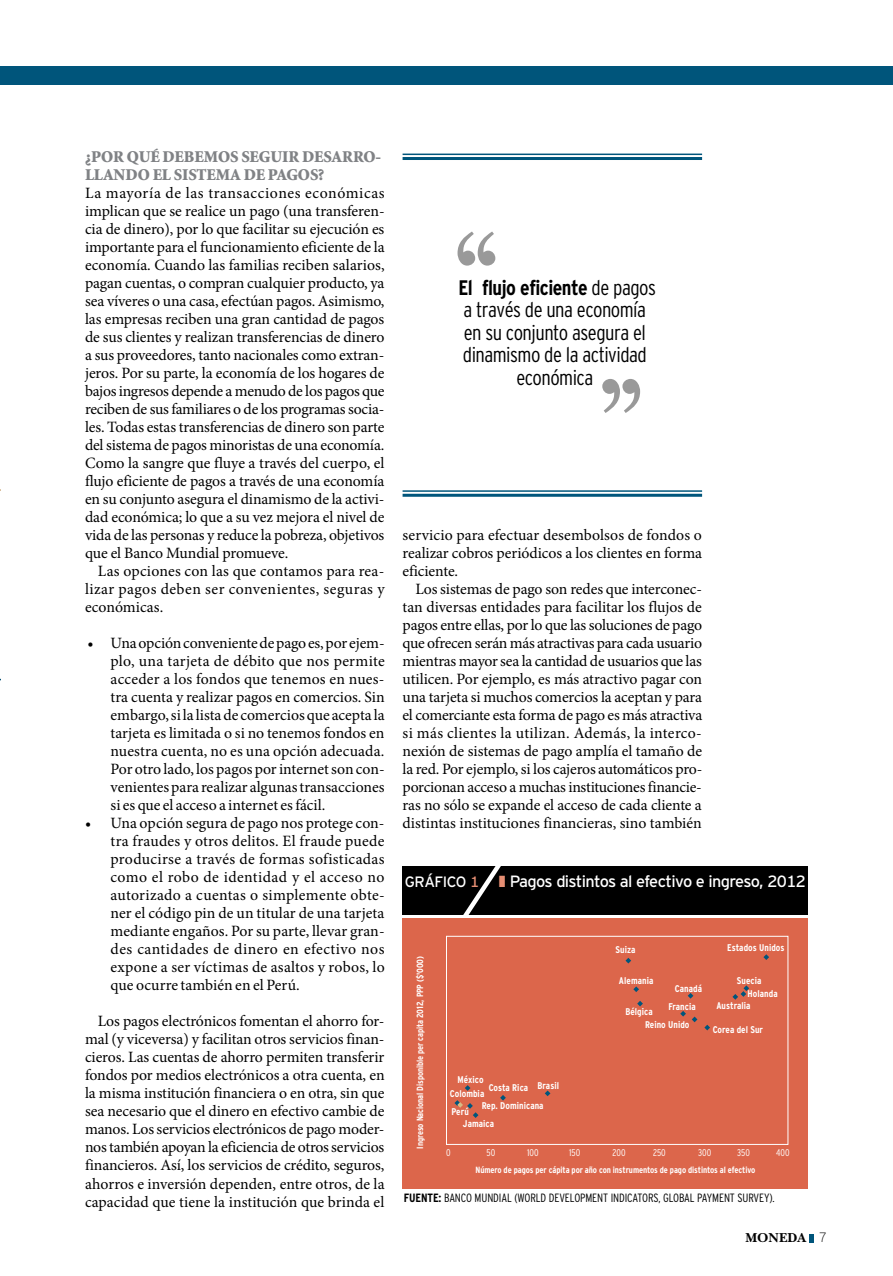
<style>
.page{position:relative;width:893px;height:1276px;background:#fff}
.page>*{position:absolute;margin:0;border:0;box-sizing:border-box;transform-origin:0 0}
.t1{font:300 condensed 21px/22.5px "Interstate";letter-spacing:-.025em;color:#000;text-align:center}
.t2{font:900 16.5px/18px "Minion";letter-spacing:-.005em;color:#808285}
.t3{font:16.35px "Interstate Mono";letter-spacing:-.04em;color:#fff}
.t4{font:15.75px/18px "Minion Pro";color:#000;text-align:justify}
.t5{font:13.5px "New Baskerville Bold SC";color:#000}
.t6{font:300 condensed 12px "Interstate";letter-spacing:-.01em;color:#000}
.t7{font:700 condensed 9.75px/14.4px "Interstate";letter-spacing:.005em;color:#fff;text-align:right}
.t8{font:300 condensed 9.75px "Interstate";letter-spacing:.005em;color:#fff}
.t9{font:700 condensed 9px "Interstate";letter-spacing:-.01em;color:#fff}
.s1{font-weight:700}
.s2{font-size:15px}
.s3{font-size:15px;color:#e68e73}
.s4{color:#e68e73}
.s5{font-family:"Interstate";font-weight:200}
</style>
<div class="page">
<div style="left:0;top:67px;width:893px;height:18px;background:#00557b"></div>
<svg style="left:809px;top:1234px;width:4px;height:8px"></svg>
<hr style="left:403px;top:157px;width:299px;height:3px;background:#00557b">
<hr style="left:403px;top:154px;width:299px;height:1px;background:#00557b">
<hr style="left:403px;top:494px;width:299px;height:3px;background:#00557b">
<hr style="left:403px;top:490px;width:299px;height:2px;background:#00557b">
<svg style="left:457px;top:231px;width:38px;height:35px"></svg>
<svg style="left:602px;top:379px;width:38px;height:34px"></svg>
<div style="left:403px;top:918px;width:405px;height:270px;background:#dc664b"></div>
<div style="left:403px;top:866px;width:405px;height:48px;background:#000"></div>
<svg style="left:459px;top:866px;width:49px;height:49px"></svg>
<div style="left:446px;top:936px;width:342px;height:208px;border:1px solid #fff"></div>
<svg style="left:465px;top:1085px;width:5px;height:6px"></svg>
<svg style="left:500px;top:1095px;width:6px;height:5px"></svg>
<svg style="left:545px;top:1090px;width:5px;height:6px"></svg>
<svg style="left:680px;top:1011px;width:6px;height:5px"></svg>
<svg style="left:688px;top:993px;width:5px;height:5px"></svg>
<svg style="left:732px;top:985px;width:17px;height:14px"></svg>
<svg style="left:763px;top:954px;width:6px;height:6px"></svg>
<svg style="left:633px;top:986px;width:6px;height:6px"></svg>
<svg style="left:625px;top:957px;width:6px;height:6px"></svg>
<svg style="left:637px;top:1001px;width:6px;height:5px"></svg>
<svg style="left:692px;top:1016px;width:5px;height:6px"></svg>
<svg style="left:704px;top:1024px;width:6px;height:6px"></svg>
<svg style="left:454px;top:1100px;width:24px;height:18px"></svg>
<p class="t2" style="left:85px;top:148px;width:298px">¿POR QUÉ DEBEMOS SEGUIR DESARRO-<br>LLANDO EL SISTEMA DE PAGOS?</p>
<p class="t4" style="left:85px;top:184px;width:301px">La mayoría de las transacciones económicas implican que se realice un pago (una transferen&shy;cia de dinero), por lo que facilitar su ejecución es importante para el funcionamiento eficiente de la economía. Cuando las familias reciben salarios, pagan cuentas, o compran cualquier producto, ya sea víveres o una casa, efectúan pagos. Asimismo, las empresas reciben una gran cantidad de pagos de sus clientes y realizan transferencias de dinero a sus proveedores, tanto nacionales como extran&shy;jeros. Por su parte, la economía de los hogares de bajos ingresos depende a menudo de los pagos que reciben de sus familiares o de los programas socia&shy;les. Todas estas transferencias de dinero son parte del sistema de pagos minoristas de una economía.<br>Como la sangre que fluye a través del cuerpo, el flujo eficiente de pagos a través de una economía en su conjunto asegura el dinamismo de la activi&shy;dad económica; lo que a su vez mejora el nivel de vida de las personas y reduce la pobreza, objetivos que el Banco Mundial promueve.</p>
<p class="t4" style="left:85px;top:562px;width:301px;text-indent:13px">Las opciones con las que contamos para rea&shy;lizar pagos deben ser convenientes, seguras y económicas.</p>
<p class="t4" style="left:111px;top:634px;width:276px;text-indent:-23px">• Una opción conveniente de pago es, por ejem&shy;plo, una tarjeta de débito que nos permite acceder a los fondos que tenemos en nues&shy;tra cuenta y realizar pagos en comercios. Sin embargo, si la lista de comercios que acepta la tarjeta es limitada o si no tenemos fondos en nuestra cuenta, no es una opción adecuada.<br>Por otro lado, los pagos por internet son con&shy;venientes para realizar algunas transacciones si es que el acceso a internet es fácil.</p>
<p class="t4" style="left:111px;top:814px;width:276px;text-indent:-26px">• Una opción segura de pago nos protege con&shy;tra fraudes y otros delitos. El fraude puede producirse a través de formas sofisticadas como el robo de identidad y el acceso no autorizado a cuentas o simplemente obte&shy;ner el código pin de un titular de una tarjeta mediante engaños. Por su parte, llevar gran&shy;des cantidades de dinero en efectivo nos expone a ser víctimas de asaltos y robos, lo que ocurre también en el Perú.</p>
<p class="t4" style="left:85px;top:1012px;width:301px;text-indent:13px">Los pagos electrónicos fomentan el ahorro for&shy;mal (y viceversa) y facilitan otros servicios finan&shy;cieros. Las cuentas de ahorro permiten transferir fondos por medios electrónicos a otra cuenta, en la misma institución financiera o en otra, sin que sea necesario que el dinero en efectivo cambie de manos. Los servicios electrónicos de pago moder&shy;nos también apoyan la eficiencia de otros servicios financieros. Así, los servicios de crédito, seguros, ahorros e inversión dependen, entre otros, de la capacidad que tiene la institución que brinda el</p>
<h1 class="t1" style="left:458px;top:276px;width:199px"><span class="s1">El flujo eficiente</span> de pagos a través de una economía en su conjunto asegura el dinamismo de la actividad económica</h1>
<p class="t4" style="left:403px;top:526px;width:301px">servicio para efectuar desembolsos de fondos o realizar cobros periódicos a los clientes en forma eficiente.</p>
<p class="t4" style="left:403px;top:580px;width:301px;text-indent:13px">Los sistemas de pago son redes que interconec&shy;tan diversas entidades para facilitar los flujos de pagos entre ellas, por lo que las soluciones de pago que ofrecen serán más atractivas para cada usuario mientras mayor sea la cantidad de usuarios que las utilicen. Por ejemplo, es más atractivo pagar con una tarjeta si muchos comercios la aceptan y para el comerciante esta forma de pago es más atractiva si más clientes la utilizan. Además, la interco&shy;nexión de sistemas de pago amplía el tamaño de la red. Por ejemplo, si los cajeros automáticos pro&shy;porcionan acceso a muchas instituciones financie&shy;ras no sólo se expande el acceso de cada cliente a distintas instituciones financieras, sino también</p>
<p class="t3" style="left:405px;top:872px;width:403px"><span class="s2">gráfico</span> <span class="s3">1</span> <span class="s4">❚</span> Pagos distintos al efectivo e ingreso, 2012</p>
<p class="t9" style="left:415px;top:1148px;width:194px;rotate:-90deg">Ingreso Nacional disponible per capita 2012, PPP ($'000)</p>
<p class="t7" style="left:616px;top:942px;width:21px">Suiza</p>
<p class="t7" style="left:727px;top:940px;width:59px">Estados Unidos</p>
<p class="t7" style="left:619px;top:973px;width:36px">Alemania</p>
<p class="t7" style="left:737px;top:973px;width:26px">Suecia</p>
<p class="t7" style="left:675px;top:981px;width:29px">Canadá</p>
<p class="t7" style="left:747px;top:986px;width:32px">Holanda</p>
<p class="t7" style="left:450px;top:1072px;width:36px">México<br>Colombia</p>
<p class="t7" style="left:489px;top:1080px;width:72px">Costa Rica Brasil</p>
<p class="t7" style="left:463px;top:1096px;width:82px;line-height:17.5px;text-align:left;text-indent:19px">Rep. Dominicana<br>Jamaica</p>
<p class="t7" style="left:451px;top:1104px;width:19px">Perú</p>
<p class="t7" style="left:625px;top:1004px;width:29px">Bélgica</p>
<p class="t7" style="left:668px;top:999px;width:29px">Francia</p>
<p class="t7" style="left:645px;top:1017px;width:46px">Reino Unido</p>
<p class="t7" style="left:716px;top:998px;width:36px">Australia</p>
<p class="t7" style="left:713px;top:1022px;width:52px">Corea del Sur</p>
<p class="t8" style="left:446px;top:1147px;width:6px">0</p>
<p class="t8" style="left:487px;top:1147px;width:10px">50</p>
<p class="t8" style="left:527px;top:1147px;width:13px">100</p>
<p class="t8" style="left:569px;top:1147px;width:13px">150</p>
<p class="t8" style="left:613px;top:1147px;width:15px">200</p>
<p class="t8" style="left:653px;top:1147px;width:14px">250</p>
<p class="t8" style="left:698px;top:1147px;width:15px">300</p>
<p class="t8" style="left:737px;top:1147px;width:14px">350</p>
<p class="t8" style="left:776px;top:1147px;width:15px">400</p>
<p class="t9" style="left:476px;top:1165px;width:281px">Número de pagos per cápita por año con instrumentos de pago distintos al efectivo</p>
<p class="t6" style="left:404px;top:1191px;width:372px"><span class="s1">Fuente:</span> BANCO MUNDIAL (WORLD DEVELOPMENT INDICATORS, GLOBAL PAYMENT SURVEY).</p>
<p class="t5" style="left:745px;top:1230px;width:83px">MONEDA <span class="s5">7</span></p>
</div>
